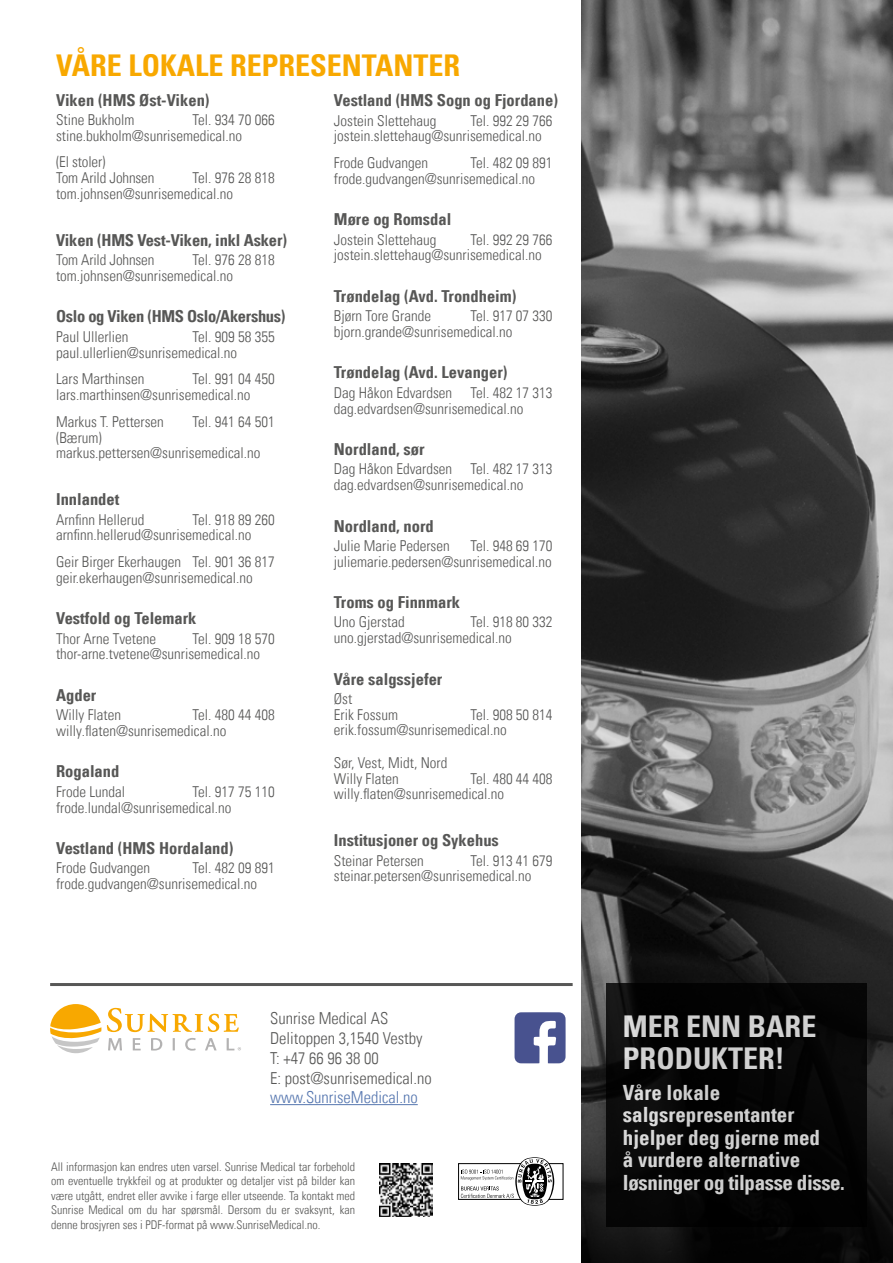
<style>
.page{position:relative;width:893px;height:1263px;background:#fff}
.page>*{position:absolute;margin:0;border:0;box-sizing:border-box;transform-origin:0 0}
.t1{font:30px "Univers Com 67 Bold Cond";color:#f8a800}
.t2{font:30px/31.5px "Univers Com 67 Bold Cond";color:#fff}
.t3{font:21px/22.5px "Univers Com 67 Bold Cond";color:#fff}
.t4{font:16.5px "Univers Com 67 Bold Cond";color:#575756}
.t5{font:16.5px/19.8px "Univers Com 47 Light Cond";color:#575756}
.t6{font:16.5px "Univers Com 67 Bold Cond";letter-spacing:-.02em;color:#575756}
.t7{font:16.5px "Univers Com 47 Light Cond";color:#5576af}
.t8{font:15px/15.8px "Univers Com 47 Light Cond";color:#575756}
.t9{font:12px/14.4px "Univers Com 47 Light Cond";color:#575756;text-align:justify}
</style>
<div class="page">
<svg style="left:50px;top:1004px;width:51px;height:49px"></svg>
<svg style="left:107px;top:1008px;width:132px;height:24px"></svg>
<svg style="left:108px;top:1038px;width:14px;height:12px"></svg>
<svg style="left:133px;top:1038px;width:8px;height:12px"></svg>
<svg style="left:151px;top:1038px;width:11px;height:12px"></svg>
<svg style="left:173px;top:1038px;width:2px;height:12px"></svg>
<svg style="left:185px;top:1038px;width:11px;height:13px"></svg>
<svg style="left:205px;top:1038px;width:12px;height:12px"></svg>
<svg style="left:227px;top:1038px;width:14px;height:12px"></svg>
<hr style="left:50px;top:983px;width:523px;height:3px;background:#575756">
<svg style="left:581px;top:0;width:312px;height:1263px;background:#5c5c5c"></svg>
<hr style="left:270px;top:1104px;width:148px;height:1px;background:#5576af">
<div style="left:606px;top:983px;width:261px;height:243px;background:#000"></div>
<div style="left:458px;top:1163px;width:105px;height:37px;border:1px solid #000"></div>
<svg style="left:461px;top:1157px;width:93px;height:49px"></svg>
<img style="left:380px;top:1163px;width:52px;height:53px">
<svg style="left:515px;top:1012px;width:51px;height:51px"></svg>
<h1 class="t1" style="left:56px;top:47px;width:405px">VÅRE LOKALE REPRESENTANTER</h1>
<p class="t4" style="left:56px;top:90px;width:155px">Viken (HMS Øst-Viken)</p>
<p class="t8" style="left:56px;top:112px;width:80px">Stine Bukholm</p>
<p class="t4" style="left:334px;top:90px;width:225px">Vestland (HMS Sogn og Fjordane)</p>
<p class="t8" style="left:334px;top:112px;width:104px">Jostein Slettehaug</p>
<p class="t8" style="left:56px;top:112px;width:220px;text-indent:137px">Tel. 934 70 066 stine.bukholm@sunrisemedical.no</p>
<p class="t8" style="left:56px;top:154px;width:100px">(El stoler)<br>Tom Arild Johnsen</p>
<p class="t8" style="left:334px;top:112px;width:220px;text-indent:136px">Tel. 992 29 766 jostein.slettehaug@sunrisemedical.no</p>
<p class="t8" style="left:334px;top:155px;width:96px">Frode Gudvangen</p>
<p class="t8" style="left:334px;top:155px;width:220px;text-indent:136px">Tel. 482 09 891 frode.gudvangen@sunrisemedical.no</p>
<p class="t4" style="left:334px;top:209px;width:119px">Møre og Romsdal</p>
<p class="t8" style="left:334px;top:232px;width:104px">Jostein Slettehaug</p>
<p class="t8" style="left:56px;top:170px;width:220px;text-indent:137px">Tel. 976 28 818 tom.johnsen@sunrisemedical.no</p>
<p class="t4" style="left:56px;top:230px;width:232px">Viken (HMS Vest-Viken, inkl Asker)</p>
<p class="t8" style="left:56px;top:252px;width:100px">Tom Arild Johnsen</p>
<p class="t8" style="left:334px;top:232px;width:220px;text-indent:136px">Tel. 992 29 766 jostein.slettehaug@sunrisemedical.no</p>
<p class="t4" style="left:334px;top:286px;width:184px">Trøndelag (Avd. Trondheim)</p>
<p class="t8" style="left:334px;top:308px;width:99px">Bjørn Tore Grande</p>
<p class="t8" style="left:56px;top:252px;width:220px;text-indent:137px">Tel. 976 28 818 tom.johnsen@sunrisemedical.no</p>
<p class="t6" style="left:56px;top:306px;width:231px">Oslo og Viken (HMS Oslo/Akershus)</p>
<p class="t8" style="left:56px;top:329px;width:74px">Paul Ullerlien</p>
<p class="t8" style="left:334px;top:308px;width:220px;text-indent:136px">Tel. 917 07 330 bjorn.grande@sunrisemedical.no</p>
<p class="t4" style="left:334px;top:362px;width:175px">Trøndelag (Avd. Levanger)</p>
<p class="t8" style="left:334px;top:385px;width:220px">Dag Håkon Edvardsen Tel. 482 17 313 dag.edvardsen@sunrisemedical.no</p>
<p class="t4" style="left:334px;top:439px;width:92px">Nordland, sør</p>
<p class="t8" style="left:334px;top:461px;width:220px">Dag Håkon Edvardsen Tel. 482 17 313 dag.edvardsen@sunrisemedical.no</p>
<p class="t4" style="left:334px;top:516px;width:101px">Nordland, nord</p>
<p class="t8" style="left:334px;top:538px;width:117px">Julie Marie Pedersen</p>
<p class="t8" style="left:56px;top:329px;width:220px;text-indent:137px">Tel. 909 58 355 paul.ullerlien@sunrisemedical.no</p>
<p class="t8" style="left:56px;top:371px;width:90px">Lars Marthinsen</p>
<p class="t8" style="left:56px;top:371px;width:220px;text-indent:137px">Tel. 991 04 450 lars.marthinsen@sunrisemedical.no</p>
<p class="t8" style="left:56px;top:414px;width:109px">Markus T. Pettersen</p>
<p class="t8" style="left:193px;top:414px;width:84px">Tel. 941 64 501</p>
<p class="t8" style="left:56px;top:429px;width:206px">(Bærum) markus.pettersen@sunrisemedical.no</p>
<p class="t4" style="left:56px;top:489px;width:65px">Innlandet</p>
<p class="t8" style="left:56px;top:511px;width:90px">Arnfinn Hellerud</p>
<p class="t8" style="left:56px;top:511px;width:220px;text-indent:137px">Tel. 918 89 260 arnfinn.hellerud@sunrisemedical.no</p>
<p class="t8" style="left:56px;top:554px;width:220px">Geir Birger Ekerhaugen Tel. 901 36 817 geir.ekerhaugen@sunrisemedical.no</p>
<p class="t4" style="left:56px;top:608px;width:142px">Vestfold og Telemark</p>
<p class="t8" style="left:56px;top:631px;width:101px">Thor Arne Tvetene</p>
<p class="t8" style="left:334px;top:538px;width:220px;text-align:right">Tel. 948 69 170 juliemarie.pedersen@sunrisemedical.no</p>
<p class="t4" style="left:334px;top:592px;width:128px">Troms og Finnmark</p>
<p class="t8" style="left:334px;top:614px;width:72px">Uno Gjerstad</p>
<p class="t8" style="left:334px;top:614px;width:220px;text-indent:136px">Tel. 918 80 332 uno.gjerstad@sunrisemedical.no</p>
<p class="t4" style="left:334px;top:669px;width:110px">Våre salgssjefer</p>
<p class="t8" style="left:334px;top:691px;width:66px">Øst<br>Erik Fossum</p>
<p class="t8" style="left:56px;top:631px;width:220px;text-indent:137px">Tel. 909 18 570 thor-arne.tvetene@sunrisemedical.no</p>
<p class="t4" style="left:56px;top:685px;width:42px">Agder</p>
<p class="t8" style="left:56px;top:707px;width:66px">Willy Flaten</p>
<p class="t8" style="left:334px;top:707px;width:220px;text-indent:136px">Tel. 908 50 814 erik.fossum@sunrisemedical.no</p>
<p class="t8" style="left:334px;top:755px;width:115px">Sør, Vest, Midt, Nord<br>Willy Flaten</p>
<p class="t8" style="left:56px;top:707px;width:220px;text-indent:137px">Tel. 480 44 408 willy.flaten@sunrisemedical.no</p>
<p class="t4" style="left:56px;top:761px;width:65px">Rogaland</p>
<p class="t8" style="left:56px;top:784px;width:71px">Frode Lundal</p>
<p class="t8" style="left:334px;top:770px;width:220px;text-indent:136px">Tel. 480 44 408 willy.flaten@sunrisemedical.no</p>
<p class="t4" style="left:334px;top:830px;width:167px">Institusjoner og Sykehus</p>
<p class="t8" style="left:334px;top:852px;width:91px">Steinar Petersen</p>
<p class="t8" style="left:56px;top:784px;width:220px;text-indent:137px">Tel. 917 75 110 frode.lundal@sunrisemedical.no</p>
<p class="t4" style="left:56px;top:838px;width:179px">Vestland (HMS Hordaland)</p>
<p class="t8" style="left:56px;top:860px;width:96px">Frode Gudvangen</p>
<p class="t8" style="left:334px;top:852px;width:220px;text-indent:136px">Tel. 913 41 679 steinar.petersen@sunrisemedical.no</p>
<p class="t8" style="left:56px;top:860px;width:220px;text-indent:137px">Tel. 482 09 891 frode.gudvangen@sunrisemedical.no</p>
<p class="t5" style="left:270px;top:1008px;width:163px">Sunrise Medical AS<br>Delitoppen 3,1540 Vestby<br>T: +47 66 96 38 00<br>E: post@sunrisemedical.no</p>
<p class="t7" style="left:270px;top:1088px;width:149px">www.SunriseMedical.no</p>
<p class="t9" style="left:51px;top:1159px;width:306px">All informasjon kan endres uten varsel. Sunrise Medical tar forbehold om eventuelle trykkfeil og at produkter og detaljer vist på bilder kan være utgått, endret eller avvike i farge eller utseende. Ta kontakt med Sunrise Medical om du har spørsmål. Dersom du er svaksynt, kan denne brosjyren ses i PDF-format på www.SunriseMedical.no.</p>
<h1 class="t2" style="left:623px;top:1011px;width:195px">MER ENN BARE<br>PRODUKTER!</h1>
<h2 class="t3" style="left:623px;top:1081px;width:223px">Våre lokale salgsrepresentanter hjelper deg gjerne med<br>å vurdere alternative løsninger og tilpasse disse.</h2>
</div>
